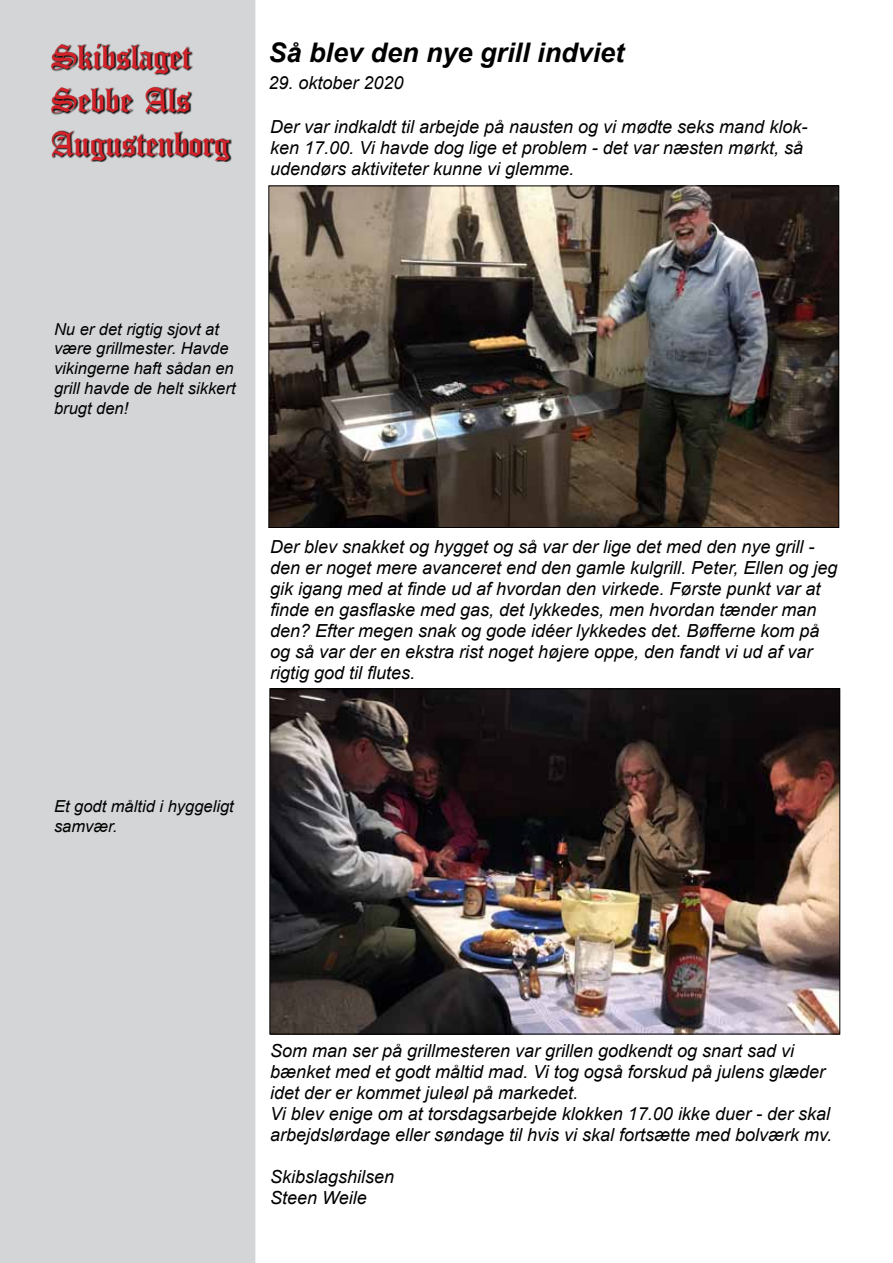
<style>
.page{position:relative;width:893px;height:1263px;background:#fff}
.page>*{position:absolute;margin:0;border:0;box-sizing:border-box;transform-origin:0 0}
.t1{font:36px/43.2px "Canterbury";color:#d2232a}
.t2{font:italic 700 27px "Arial";color:#000}
.t3{font:italic 18px/21px "Arial";color:#000}
.t4{font:italic 16.5px/19.8px "Arial";color:#000}
</style>
<div class="page">
<div style="left:1px;top:1px;width:254px;height:1261px;background:#d3d5d6"></div>
<div style="left:0;top:0;width:255px;height:1263px;border:2px solid #d3d5d6"></div>
<div style="left:51px;top:44px;width:181px;height:118px;background:#000;opacity:.75"></div>
<img style="left:271px;top:188px;width:566px;height:338px">
<img style="left:272px;top:690px;width:566px;height:342px">
<h1 class="t1" style="left:51px;top:36px;width:180px">Skibslaget<br>Sebbe Als<br>Augustenborg</h1>
<h2 class="t2" style="left:268px;top:34px;width:357px">Så blev den nye grill indviet</h2>
<p class="t3" style="left:268px;top:72px;width:137px">29. oktober 2020</p>
<p class="t3" style="left:270px;top:116px;width:539px">Der var indkaldt til arbejde på nausten og vi mødte seks mand klok&shy;ken 17.00. Vi havde dog lige et problem - det var næsten mørkt, så udendørs aktiviteter kunne vi glemme.</p>
<p class="t4" style="left:54px;top:319px;width:183px">Nu er det rigtig sjovt at være grillmester. Havde vikingerne haft sådan en grill havde de helt sikkert brugt den!</p>
<p class="t3" style="left:270px;top:536px;width:569px">Der blev snakket og hygget og så var der lige det med den nye grill - den er noget mere avanceret end den gamle kulgrill. Peter, Ellen og jeg gik igang med at finde ud af hvordan den virkede. Første punkt var at finde en gasflaske med gas, det lykkedes, men hvordan tænder man den? Efter megen snak og gode idéer lykkedes det. Bøfferne kom på og så var der en ekstra rist noget højere oppe, den fandt vi ud af var rigtig god til flutes.</p>
<p class="t4" style="left:54px;top:796px;width:181px">Et godt måltid i hyggeligt samvær.</p>
<p class="t3" style="left:270px;top:1040px;width:563px">Som man ser på grillmesteren var grillen godkendt og snart sad vi bænket med et godt måltid mad. Vi tog også forskud på julens glæder idet der er kommet juleøl på markedet.<br>Vi blev enige om at torsdagsarbejde klokken 17.00 ikke duer - der skal arbejdslørdage eller søndage til hvis vi skal fortsætte med bolværk mv.</p>
<p class="t3" style="left:270px;top:1166px;width:126px">Skibslagshilsen<br>Steen Weile</p>
</div>
